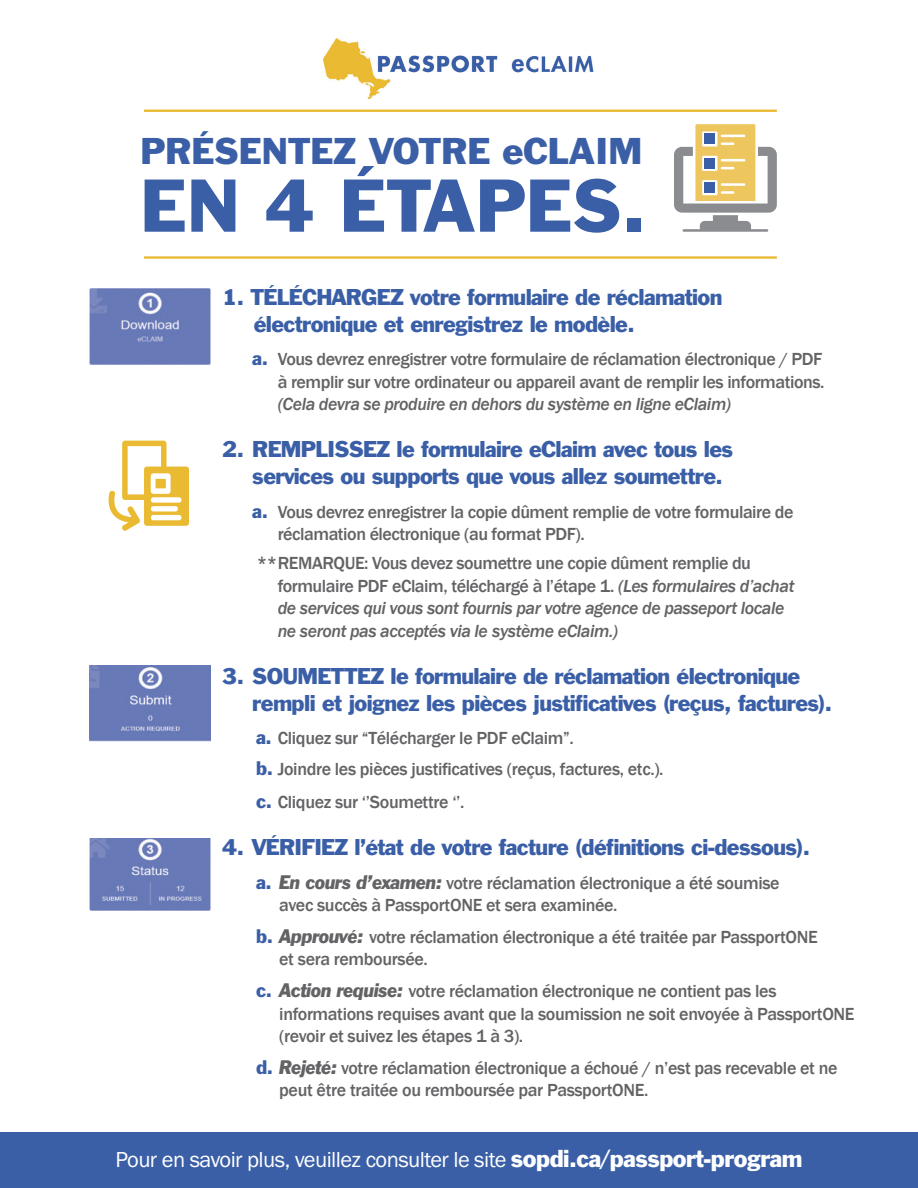
<style>
.page{position:relative;width:918px;height:1188px;background:#fff}
.page>*{position:absolute;margin:0;border:0;box-sizing:border-box;transform-origin:0 0}
.t1{font:69px "Franklin Gothic";color:#3a5fa7}
.t2{font:34.5px "Franklin Gothic";letter-spacing:-.01em;color:#3a5fa7}
.t3{font:22.5px "Franklin Gothic";letter-spacing:-.025em;color:#fff}
.t4{font:21px/27px "Franklin Gothic BT";letter-spacing:-.03em;color:#3a5fa7}
.t5{font:500 18px/22.5px "Franklin Gothic";letter-spacing:-.02em;color:#636366}
.t6{font:italic 500 18px/22.5px "Franklin Gothic";letter-spacing:-.025em;color:#636366}
.s1{font-family:"Franklin Gothic BT";font-weight:400;color:#3a5fa7}
.s2{font-style:normal}
.s3{font-family:"Franklin Gothic BT";font-weight:400;font-style:italic}
.s4{font-family:"Franklin Gothic BT"}
</style>
<div class="page">
<div style="left:0;top:1132px;width:918px;height:56px;background:#3a5fa7"></div>
<img style="left:323px;top:38px;width:271px;height:61px">
<hr style="left:144px;top:110px;width:633px;height:2px;background:#eaba32">
<hr style="left:144px;top:256px;width:633px;height:3px;background:#eaba32">
<svg style="left:674px;top:124px;width:103px;height:108px"></svg>
<svg style="left:108px;top:441px;width:81px;height:90px"></svg>
<img style="left:90px;top:289px;width:120px;height:76px">
<img style="left:90px;top:665px;width:120px;height:76px">
<img style="left:90px;top:838px;width:120px;height:72px">
<h2 class="t2" style="left:140px;top:129px;width:504px">PRÉSENTEZ VOTRE eCLAIM</h2>
<h1 class="t1" style="left:140px;top:162px;width:508px">EN 4 ÉTAPES.</h1>
<p class="t4" style="left:254px;top:284px;width:470px;text-indent:-32px">1. TÉLÉCHARGEZ votre formulaire de réclamation électronique et enregistrez le modèle.</p>
<p class="t5" style="left:252px;top:348px;width:574px;text-align:right"><span class="s1">a.</span> Vous devrez enregistrer votre formulaire de réclamation électronique / PDF à remplir sur votre ordinateur ou appareil avant de remplir les informations.</p>
<p class="t6" style="left:278px;top:393px;width:455px">(Cela devra se produire en dehors du système en ligne eClaim)</p>
<p class="t4" style="left:252px;top:436px;width:482px;text-indent:-30px">2. REMPLISSEZ le formulaire eClaim avec tous les services ou supports que vous allez soumettre.</p>
<p class="t5" style="left:278px;top:501px;width:517px;text-indent:-25px"><span class="s1">a.</span> Vous devrez enregistrer la copie dûment remplie de votre formulaire de réclamation électronique (au format PDF).</p>
<p class="t6" style="left:278px;top:552px;width:518px;text-indent:-21px"><span class="s2">**REMARQUE: Vous devez soumettre une copie dûment remplie du formulaire PDF eClaim, téléchargé à l’étape 1.</span> (Les formulaires d’achat de services qui vous sont fournis par votre agence de passeport locale ne seront pas acceptés via le système eClaim.)</p>
<p class="t4" style="left:252px;top:663px;width:582px;text-indent:-30px">3. SOUMETTEZ le formulaire de réclamation électronique rempli et joignez les pièces justificatives (reçus, factures).</p>
<p class="t5" style="left:256px;top:723px;width:409px;line-height:30.3px"><span class="s1">a.</span> Cliquez sur “Télécharger le PDF eClaim”.<br><span class="s1">b.</span> Joindre les pièces justificatives (reçus, factures, etc.).</p>
<p class="t5" style="left:256px;top:791px;width:210px"><span class="s1">c.</span> Cliquez sur ‘’Soumettre ‘’.</p>
<p class="t4" style="left:222px;top:834px;width:590px">4. VÉRIFIEZ l’état de votre facture (définitions ci-dessous).</p>
<p class="t5" style="left:279px;top:871px;width:502px;text-indent:-23px"><span class="s1">a.</span> <span class="s3">En cours d’examen:</span> votre réclamation électronique a été soumise avec succès à PassportONE et sera examinée.</p>
<p class="t5" style="left:279px;top:926px;width:540px;text-indent:-23px"><span class="s1">b.</span> <span class="s3">Approuvé:</span> votre réclamation électronique a été traitée par PassportONE et sera remboursée.</p>
<p class="t5" style="left:279px;top:980px;width:577px;text-indent:-23px"><span class="s1">c.</span> <span class="s3">Action requise:</span> votre réclamation électronique ne contient pas les informations requises avant que la soumission ne soit envoyée à PassportONE (revoir et suivez les étapes 1 à 3).</p>
<p class="t5" style="left:279px;top:1057px;width:560px;text-indent:-23px"><span class="s1">d.</span> <span class="s3">Rejeté:</span> votre réclamation électronique a échoué / n’est pas recevable et ne peut être traitée ou remboursée par PassportONE.</p>
<p class="t3" style="left:116px;top:1147px;width:688px">Pour en savoir plus, veuillez consulter le site <span class="s4">sopdi.ca/passport-program</span></p>
</div>
